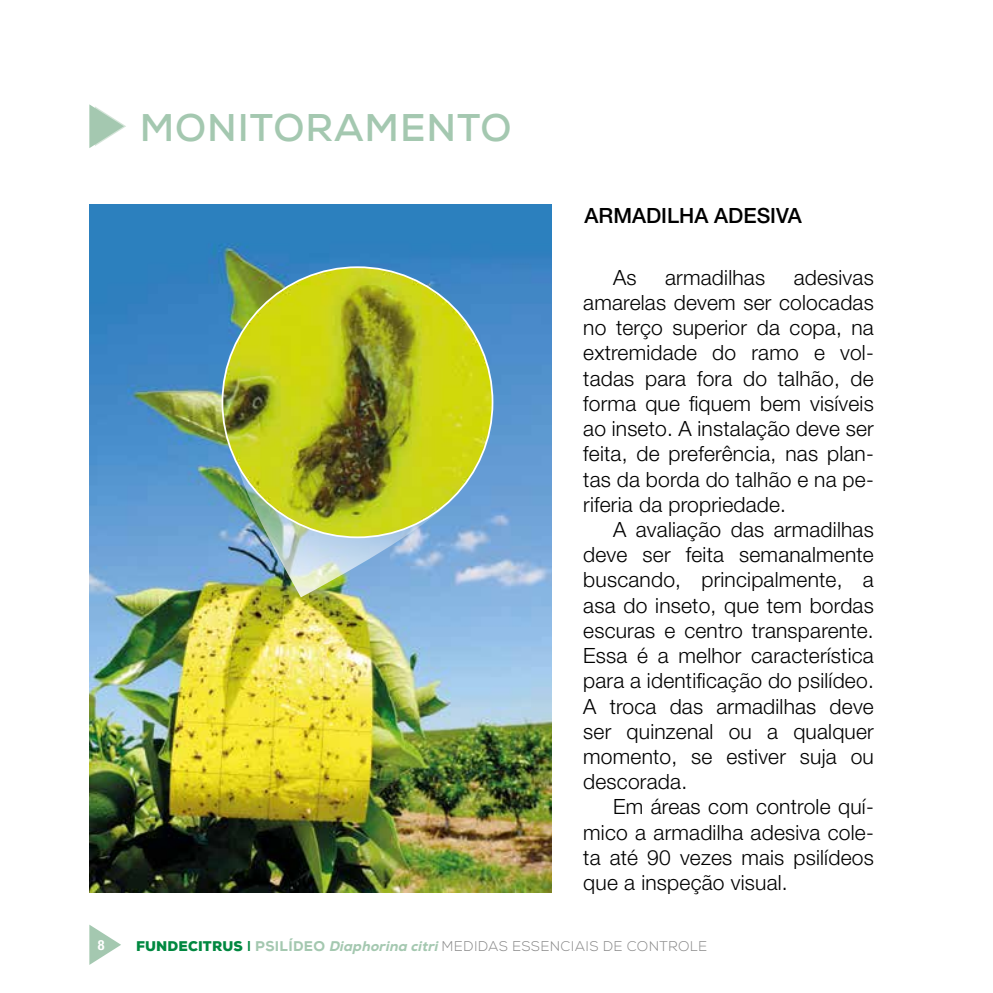
<style>
.page{position:relative;width:993px;height:993px;background:#fff}
.page>*{position:absolute;margin:0;border:0;box-sizing:border-box;transform-origin:0 0}
.t1{font:700 38.5px "Nexa";letter-spacing:.025em;color:#a4c8b0}
.t2{font:300 21px/25.2px "Helvetica Neue LT Std";letter-spacing:.01em;color:#000;text-align:justify}
.t3{font:500 21px "Helvetica Neue LT Std";color:#000}
.t4{font:300 14px "Nexa";letter-spacing:.025em;color:#878787}
.t5{font:700 condensed 14px "Helvetica Neue LT Std";color:#fff}
.s1{font-weight:900;color:#008840}
.s2{font-family:"Helvetica Neue LT Std";font-weight:500;color:#008840}
.s3{font-weight:800;color:#a4c8b0}
.s4{font-weight:800;font-style:italic;color:#a4c8b0}
</style>
<div class="page">
<svg style="left:89px;top:925px;width:32px;height:39px"></svg>
<img style="left:89px;top:205px;width:462px;height:687px">
<img style="left:234px;top:459px;width:231px;height:138px">
<img style="left:222px;top:267px;width:270px;height:270px;border-radius:135px">
<svg style="left:89px;top:104px;width:37px;height:44px"></svg>
<h1 class="t1" style="left:140px;top:103px;width:373px">MONITORAMENTO</h1>
<p class="t3" style="left:584px;top:203px;width:219px">ARMADILHA ADESIVA</p>
<p class="t2" style="left:583px;top:264px;width:292px;text-indent:210px">adesivas amarelas devem ser colocadas no terço superior da copa, na extremidade do ramo e vol&shy;tadas para fora do talhão, de forma que fiquem bem visíveis ao inseto. A instalação deve ser feita, de preferência, nas plan&shy;tas da borda do talhão e na pe&shy;riferia da propriedade.</p>
<p class="t2" style="left:583px;top:516px;width:292px;text-indent:30px">A avaliação das armadilhas deve ser feita semanalmente buscando, principalmente, a asa do inseto, que tem bordas escuras e centro transparente.<br>Essa é a melhor característica para a identificação do psilídeo.<br>A troca das armadilhas deve ser quinzenal ou a qualquer momento, se estiver suja ou descorada.</p>
<p class="t2" style="left:583px;top:793px;width:292px;text-indent:30px">Em áreas com controle quí&shy;mico a armadilha adesiva cole&shy;ta até 90 vezes mais psilídeos que a inspeção visual.</p>
<p class="t2" style="left:613px;top:264px;width:25px">As</p>
<p class="t2" style="left:665px;top:264px;width:101px">armadilhas</p>
<p class="t5" style="left:98px;top:936px;width:8px">8</p>
<p class="t4" style="left:136px;top:937px;width:572px"><span class="s1">FUNDECITRUS</span> <span class="s2">I</span> <span class="s3">PSILÍDEO</span> <span class="s4">Diaphorinacitri</span>MEDIDAS ESSENCIAIS DE CONTROLE</p>
</div>
